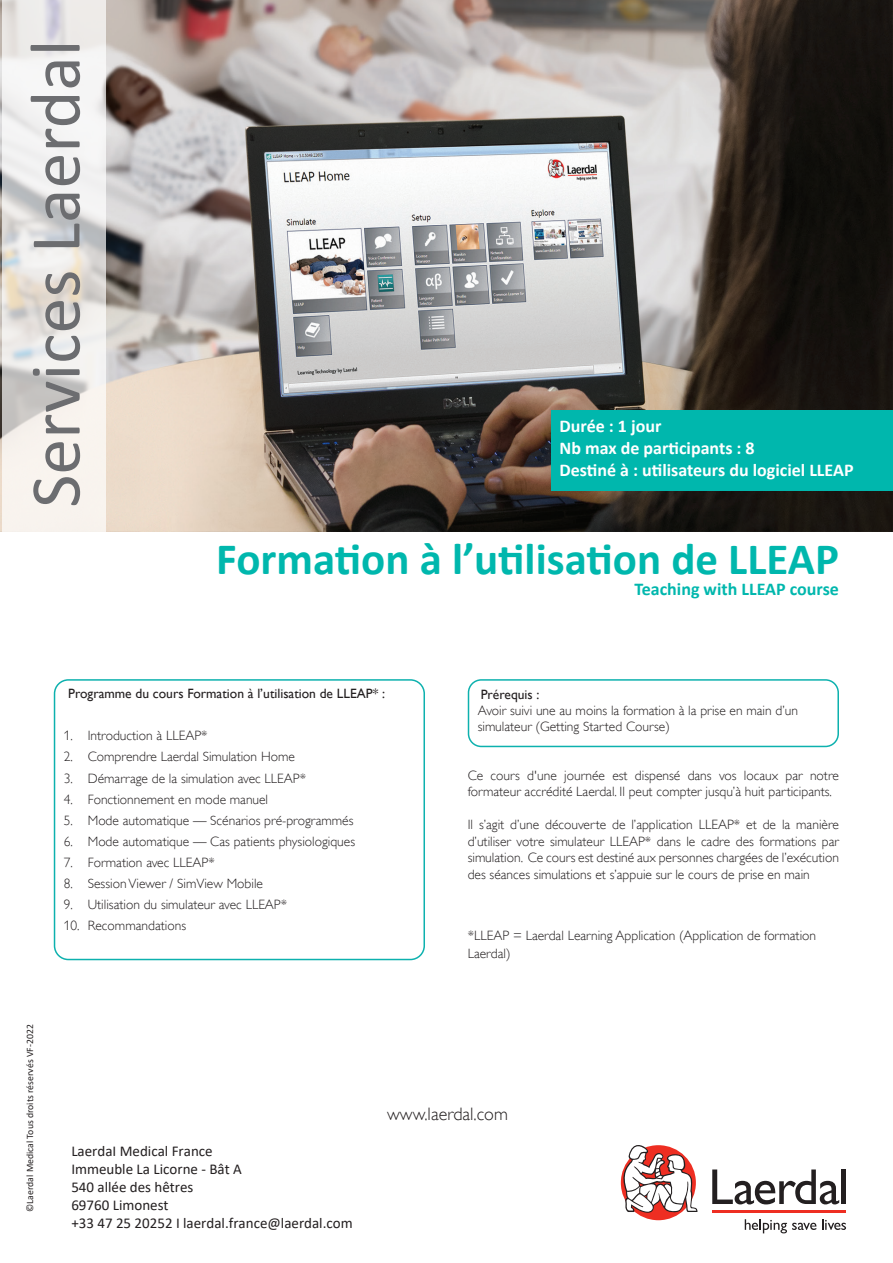
<style>
.page{position:relative;width:893px;height:1263px;background:#fff}
.page>*{position:absolute;margin:0;border:0;box-sizing:border-box;transform-origin:0 0}
.t1{font:72px "Calibri";color:#6c6d70}
.t2{font:700 45px "Calibri";color:#00b7ad}
.t3{font:700 18px/21.6px "Calibri";color:#fff}
.t4{font:700 18px "Calibri";color:#00b7ad}
.t5{font:300 18px "Gill Alt One";color:#231f20}
.t6{font:15px/18px "Calibri";color:#231f20}
.t7{font:300 13.5px/16.5px "Gill Alt One";color:#231f20}
.t8{font:13.5px "Gill Alt One";color:#231f20}
.t9{font:9.75px "Calibri";color:#231f20}
</style>
<div class="page">
<img style="left:0;top:0;width:893px;height:531px">
<div style="left:54px;top:679px;width:371px;height:281px;border:2px solid #0db1ae;border-radius:14px"></div>
<div style="left:621px;top:1145px;width:75px;height:75px;background:#ee2e22;border-radius:50%"></div>
<svg style="left:712px;top:1169px;width:127px;height:35px"></svg>
<div style="left:841px;top:1169px;width:5px;height:35px;background:#231f20"></div>
<svg style="left:745px;top:1219px;width:71px;height:14px"></svg>
<svg style="left:822px;top:1219px;width:24px;height:11px"></svg>
<hr style="left:712px;top:1210px;width:134px;height:3px;background:#ee2e22">
<svg style="left:621px;top:1145px;width:76px;height:68px"></svg>
<svg style="left:2px;top:1px;width:104px;height:531px;fill:#f1f0ed"></svg>
<div style="left:551px;top:410px;width:342px;height:81px;background:#00b7ad"></div>
<div style="left:468px;top:679px;width:371px;height:68px;border:2px solid #0db1ae;border-radius:13px"></div>
<h1 class="t1" style="left:6px;top:508px;width:469px;rotate:-90deg">Services Laerdal</h1>
<h3 class="t3" style="left:559px;top:415px;width:296px">Durée : 1 jour<br>Nb max de participants : 8<br>Destiné à : utilisateurs du logiciel LLEAP</h3>
<h2 class="t2" style="left:216px;top:527px;width:624px">Formation à l’utilisation de LLEAP</h2>
<h3 class="t4" style="left:634px;top:577px;width:206px">Teaching with LLEAP course</h3>
<p class="t9" style="left:23px;top:1212px;width:189px;rotate:-90deg">©Laerdal Medical Tous droits réservés VF-2022</p>
<p class="t8" style="left:68px;top:686px;width:318px">Programme du cours Formation à l’utilisation de LLEAP* :</p>
<p class="t7" style="left:64px;top:728px;width:145px">1. Introduction à LLEAP*</p>
<p class="t7" style="left:64px;top:749px;width:233px">2. Comprendre Laerdal Simulation Home</p>
<p class="t7" style="left:64px;top:770px;width:244px">3. Démarrage de la simulation avec LLEAP*</p>
<p class="t7" style="left:64px;top:791px;width:206px">4. Fonctionnement en mode manuel</p>
<p class="t7" style="left:64px;top:812px;width:291px">5. Mode automatique — Scénarios pré-programmés</p>
<p class="t7" style="left:64px;top:833px;width:293px">6. Mode automatique — Cas patients physiologiques</p>
<p class="t7" style="left:64px;top:854px;width:152px">7. Formation avec LLEAP*</p>
<p class="t7" style="left:64px;top:875px;width:201px">8. Session Viewer / SimView Mobile</p>
<p class="t7" style="left:64px;top:896px;width:225px">9. Utilisation du simulateur avec LLEAP*</p>
<p class="t7" style="left:64px;top:917px;width:124px">10. Recommandations</p>
<p class="t8" style="left:481px;top:686px;width:60px">Prérequis :</p>
<p class="t7" style="left:478px;top:702px;width:322px">Avoir suivi une au moins la formation à la prise en main d’un simulateur (Getting Started Course)</p>
<p class="t7" style="left:468px;top:767px;width:373px">Ce cours d'une journée est dispensé dans vos locaux par notre formateur accrédité Laerdal. Il peut compter jusqu’à huit participants.</p>
<p class="t7" style="left:468px;top:817px;width:373px;text-align:justify">Il s’agit d’une découverte de l’application LLEAP* et de la manière d’utiliser votre simulateur LLEAP* dans le cadre des formations par simulation. Ce cours est destiné aux personnes chargées de l’exécution des séances simulations et s’appuie sur le cours de prise en main</p>
<p class="t7" style="left:468px;top:926px;width:350px;line-height:18px">*LLEAP = Laerdal Learning Application (Application de formation<br>Laerdal)</p>
<p class="t6" style="left:71px;top:1142px;width:283px">LaerdaI Medical France<br>Immeuble La Licorne - Bât A<br>540 allée des hêtres<br>69760 Limonest<br>+33 47 25 20252 I laerdal.france@laerdal.com</p>
<h3 class="t5" style="left:387px;top:1103px;width:122px">www.laerdal.com</h3>
</div>
